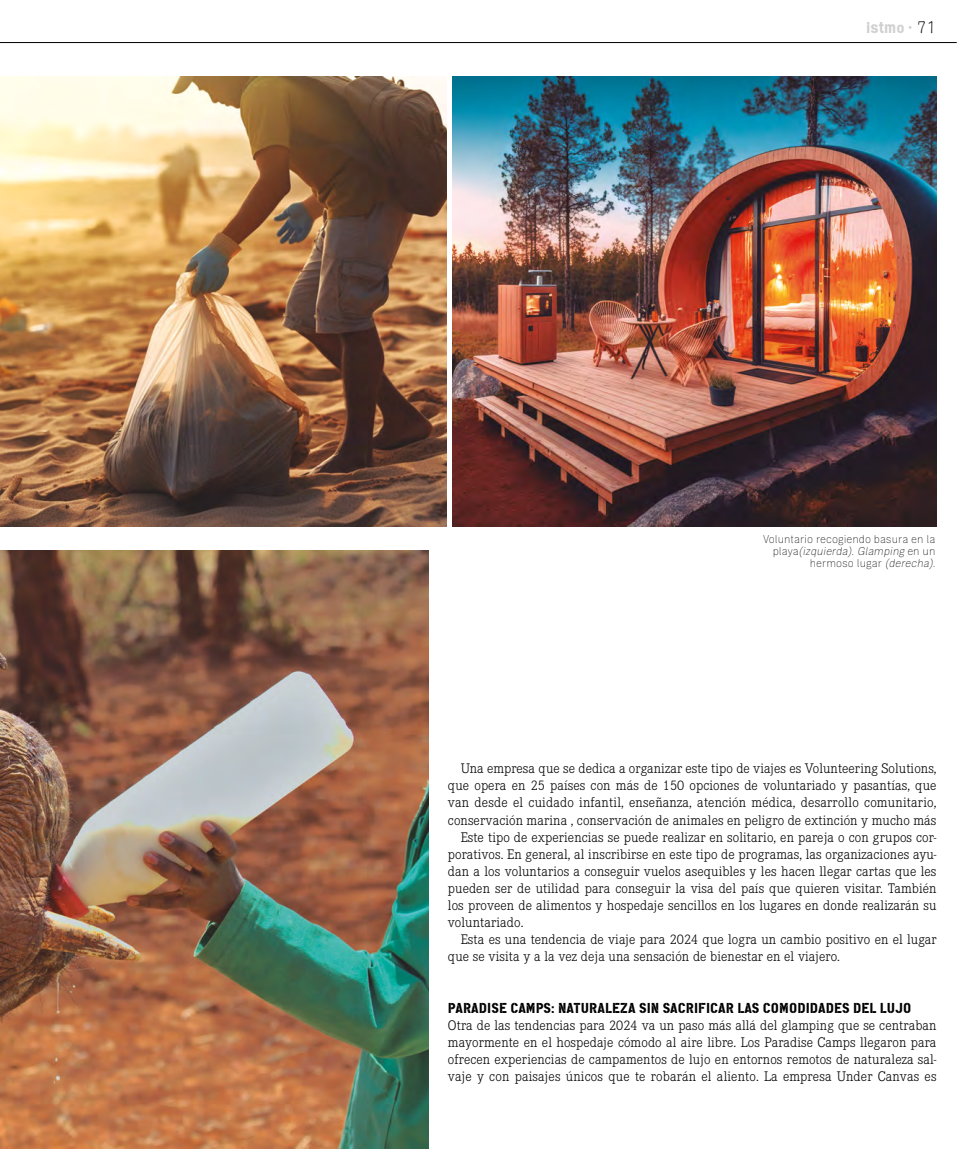
<style>
.page{position:relative;width:978px;height:1170px;background:#fff}
.page>*{position:absolute;margin:0;border:0;box-sizing:border-box;transform-origin:0 0}
.t1{font:15.75px "Cargo";color:#d0d0d0}
.t2{font:300 14.4px/17.1px "Corporate E";letter-spacing:.005em;color:#000;text-align:justify}
.t3{font:14.4px "Cargo";letter-spacing:.005em;color:#000}
.t4{font:100 11.25px/12px "Zimmer";color:#000;text-align:right}
.s1{font-size:15px}
.s2{font-family:"Zimmer";font-weight:500}
.s3{font-family:"Numbers Revenue";font-size:16.5px;color:#000}
.s4{font-style:italic}
</style>
<div class="page">
<hr style="left:0;top:42px;width:957px;height:1px;background:#000">
<img style="left:0;top:76px;width:447px;height:450px">
<img style="left:0;top:550px;width:429px;height:598px">
<img style="left:452px;top:76px;width:484px;height:450px">
<p class="t1" style="left:866px;top:18px;width:72px">istm<span class="s1">o</span> <span class="s2">•</span> <span class="s3">71</span></p>
<p class="t4" style="left:763px;top:532px;width:176px">Voluntario recogiendo basura en la p l aya<span class="s4">(izquierda).Glamping</span> e n u n hermoso lugar <span class="s4">(derecha).</span></p>
<p class="t2" style="left:461px;top:759px;width:477px">Una empresa que se dedica a organizar este tipo de viajes es Volunteering Solutions,</p>
<p class="t2" style="left:448px;top:776px;width:490px">que opera en 25 países con más de 150 opciones de voluntariado y pasantías, que</p>
<p class="t2" style="left:448px;top:793px;width:490px">van desde el cuidado infantil, enseñanza, atención médica, desarrollo comunitario,</p>
<p class="t2" style="left:448px;top:811px;width:490px">conservación marina , conservación de animales en peligro de extinción y mucho más</p>
<p class="t2" style="left:461px;top:828px;width:477px">Este tipo de experiencias se puede realizar en solitario, en pareja o con grupos cor-</p>
<p class="t2" style="left:448px;top:845px;width:490px">porativos. En general, al inscribirse en este tipo de programas, las organizaciones ayu-</p>
<p class="t2" style="left:448px;top:862px;width:490px">dan a los voluntarios a conseguir vuelos asequibles y les hacen llegar cartas que les</p>
<p class="t2" style="left:448px;top:879px;width:490px">pueden ser de utilidad para conseguir la visa del país que quieren visitar. También</p>
<p class="t2" style="left:448px;top:896px;width:490px">los proveen de alimentos y hospedaje sencillos en los lugares en donde realizarán su</p>
<p class="t2" style="left:448px;top:913px;width:77px">voluntariado.</p>
<p class="t2" style="left:461px;top:930px;width:477px">Esta es una tendencia de viaje para 2024 que logra un cambio positivo en el lugar</p>
<p class="t2" style="left:448px;top:947px;width:394px">que se visita y a la vez deja una sensación de bienestar en el viajero.</p>
<p class="t3" style="left:448px;top:998px;width:465px">PARADISE CAMPS: NATURALEZA SIN SACRIFICAR LAS COMODIDADES DEL LUJO</p>
<p class="t2" style="left:448px;top:1016px;width:490px">Otra de las tendencias para 2024 va un paso más allá del glamping que se centraban mayormente en el hospedaje cómodo al aire libre. Los Paradise Camps llegaron para ofrecen experiencias de campamentos de lujo en entornos remotos de naturaleza sal&shy;vaje y con paisajes únicos que te robarán el aliento. La empresa Under Canvas es</p>
</div>
